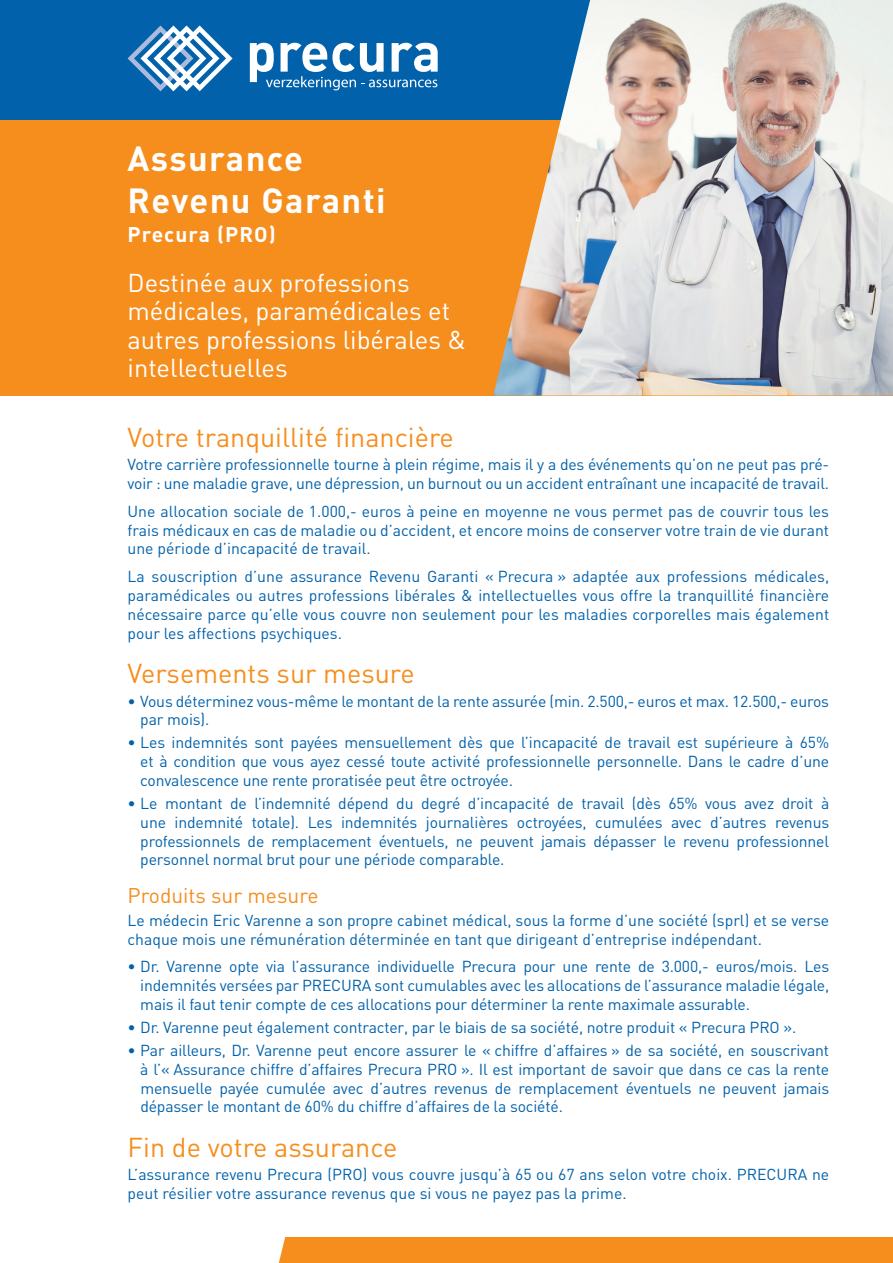
<style>
.page{position:relative;width:893px;height:1263px;background:#fff}
.page>*{position:absolute;margin:0;border:0;box-sizing:border-box;transform-origin:0 0}
.t1{font:700 34.5px/41.4px "DIN";letter-spacing:.04em;color:#fff}
.t2{font:27px "DIN";color:#f68e1e}
.t3{font:25.5px/28.5px "DIN";color:#fff}
.t4{font:21px "DIN";color:#f68e1e}
.t5{font:700 21px "DIN";letter-spacing:.05em;color:#fff}
.t6{font:15.75px/18.9px "DIN";letter-spacing:-.01em;color:#0161aa;text-align:justify}
</style>
<div class="page">
<div style="left:0;top:1237px;width:893px;height:26px;background:#f68e1e"></div>
<svg style="left:0;top:395px;width:590px;height:868px"></svg>
<div style="left:0;top:0;width:893px;height:395px;background:#f68e1e"></div>
<div style="left:0;top:0;width:893px;height:119px;background:#0161aa"></div>
<img style="left:493px;top:0;width:400px;height:395px">
<svg style="left:128px;top:26px;width:105px;height:65px"></svg>
<svg style="left:250px;top:43px;width:188px;height:47px"></svg>
<h1 class="t1" style="left:128px;top:136px;width:260px">Assurance<br>Revenu Garanti</h1>
<h3 class="t5" style="left:128px;top:221px;width:150px">Precura (PRO)</h3>
<h3 class="t3" style="left:128px;top:268px;width:340px">Destinée aux professions médicales, paramédicales et autres professions libérales &amp; intellectuelles</h3>
<h2 class="t2" style="left:128px;top:421px;width:328px">Votre tranquillité financière</h2>
<p class="t6" style="left:128px;top:455px;width:703px">Votre carrière professionnelle tourne à plein régime, mais il y a des événements qu’on ne peut pas pré&shy;voir : une maladie grave, une dépression, un burnout ou un accident entraînant une incapacité de travail.</p>
<p class="t6" style="left:128px;top:501px;width:703px">Une allocation sociale de 1.000,- euros à peine en moyenne ne vous permet pas de couvrir tous les frais médicaux en cas de maladie ou d’accident, et encore moins de conserver votre train de vie durant une période d’incapacité de travail.</p>
<p class="t6" style="left:128px;top:566px;width:703px">La souscription d’une assurance Revenu Garanti « Precura » adaptée aux professions médicales, paramédicales ou autres professions libérales &amp; intellectuelles vous offre la tranquillité financière nécessaire parce qu’elle vous couvre non seulement pour les maladies corporelles mais également pour les affections psychiques.</p>
<h2 class="t2" style="left:128px;top:657px;width:289px">Versements sur mesure</h2>
<p class="t6" style="left:140px;top:691px;width:690px;text-indent:-13px">• Vous déterminez vous-même le montant de la rente assurée (min. 2.500,- euros et max. 12.500,- euros par mois).</p>
<p class="t6" style="left:140px;top:733px;width:690px;text-indent:-13px">• Les indemnités sont payées mensuellement dès que l’incapacité de travail est supérieure à 65% et à condition que vous ayez cessé toute activité professionnelle personnelle. Dans le cadre d’une convalescence une rente proratisée peut être octroyée.</p>
<p class="t6" style="left:140px;top:793px;width:690px;text-indent:-13px">• Le montant de l’indemnité dépend du degré d’incapacité de travail (dès 65% vous avez droit à une indemnité totale). Les indemnités journalières octroyées, cumulées avec d’autres revenus professionnels de remplacement éventuels, ne peuvent jamais dépasser le revenu professionnel personnel normal brut pour une période comparable.</p>
<h3 class="t4" style="left:128px;top:882px;width:193px">Produits sur mesure</h3>
<p class="t6" style="left:128px;top:911px;width:703px">Le médecin Eric Varenne a son propre cabinet médical, sous la forme d’une société (sprl) et se verse chaque mois une rémunération déterminée en tant que dirigeant d’entreprise indépendant.</p>
<p class="t6" style="left:140px;top:957px;width:690px;text-indent:-13px">• Dr. Varenne opte via l’assurance individuelle Precura pour une rente de 3.000,- euros/mois. Les indemnités versées par PRECURA sont cumulables avec les allocations de l’assurance maladie légale, mais il faut tenir compte de ces allocations pour déterminer la rente maximale assurable.</p>
<p class="t6" style="left:128px;top:1017px;width:670px">• Dr. Varenne peut également contracter, par le biais de sa société, notre produit « Precura PRO ».</p>
<p class="t6" style="left:140px;top:1040px;width:690px;text-indent:-13px">• Par ailleurs, Dr. Varenne peut encore assurer le « chiffre d’affaires » de sa société, en souscrivant à l’« Assurance chiffre d’affaires Precura PRO ». Il est important de savoir que dans ce cas la rente mensuelle payée cumulée avec d’autres revenus de remplacement éventuels ne peuvent jamais dépasser le montant de 60% du chiffre d’affaires de la société.</p>
<h2 class="t2" style="left:128px;top:1130px;width:272px">Fin de votre assurance</h2>
<p class="t6" style="left:128px;top:1165px;width:703px">L’assurance revenu Precura (PRO) vous couvre jusqu’à 65 ou 67 ans selon votre choix. PRECURA ne peut résilier votre assurance revenus que si vous ne payez pas la prime.</p>
</div>
